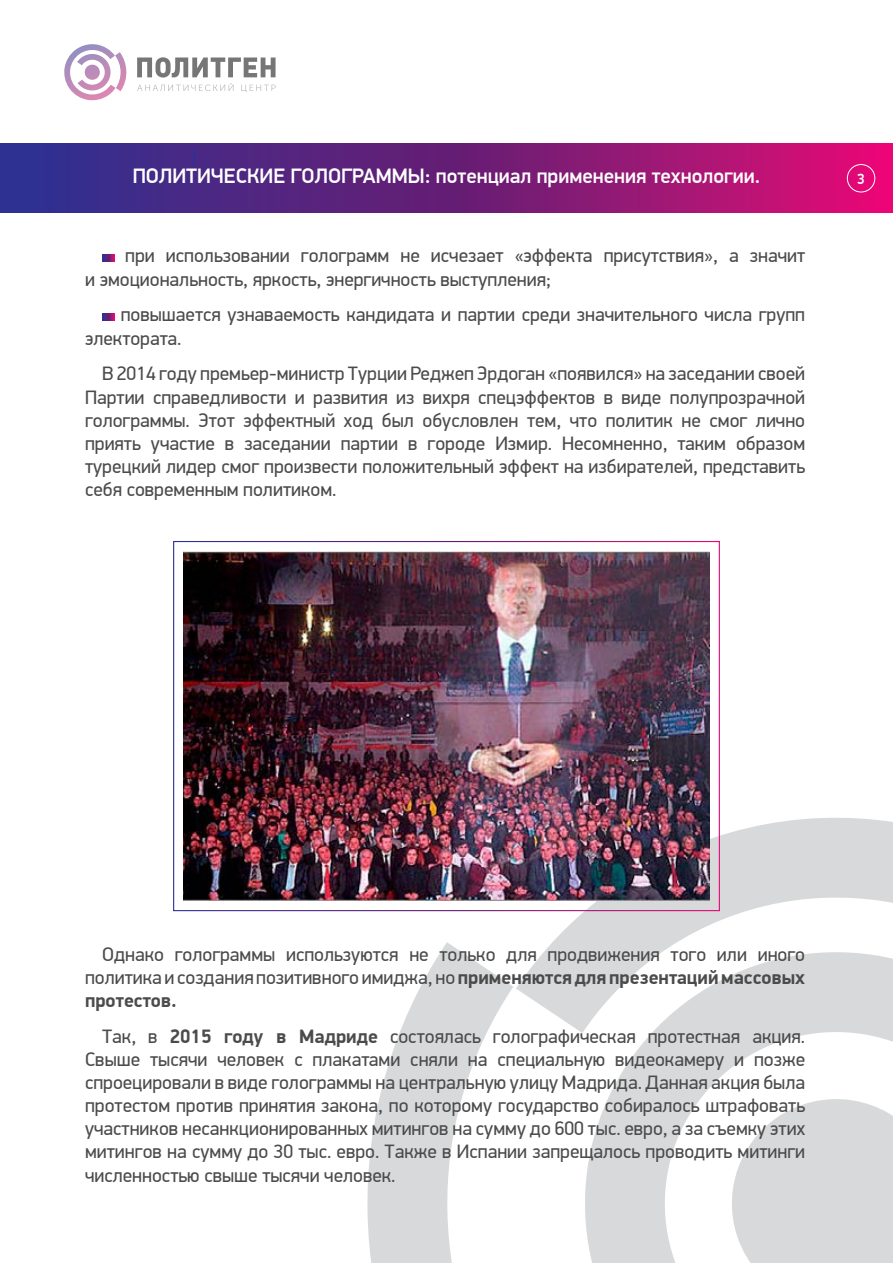
<style>
.page{position:relative;width:893px;height:1263px;background:#fff}
.page>*{position:absolute;margin:0;border:0;box-sizing:border-box;transform-origin:0 0}
.t1{font:500 21px "PF Din Display Pro";color:#fff}
.t2{font:19.5px/23.1px "PF Din Display Pro";color:#4b4b4b;text-align:justify}
.t3{font:500 15px "PF Din Display Pro";color:#fff}
.s1{font-weight:700}
</style>
<div class="page">
<svg style="left:0;top:144px;width:893px;height:69px;background:#761e7c"></svg>
<svg style="left:64px;top:44px;width:62px;height:57px"></svg>
<svg style="left:137px;top:57px;width:139px;height:35px"></svg>
<svg style="left:366px;top:817px;width:527px;height:446px;fill:#d7d9da"></svg>
<svg style="left:194px;top:149px;width:1px;height:15px"></svg>
<svg style="left:102px;top:254px;width:12px;height:8px"></svg>
<svg style="left:102px;top:313px;width:12px;height:8px"></svg>
<div style="left:847px;top:164px;width:28px;height:28px;border:1px solid #fff;border-radius:50%"></div>
<img style="left:184px;top:552px;width:525px;height:348px">
<p class="t1" style="left:133px;top:163px;width:629px">ПОЛИТИЧЕСКИЕ ГОЛОГРАММЫ: потенциал применения технологии.</p>
<p class="t2" style="left:85px;top:244px;width:722px;text-indent:40px">при использовании голограмм не исчезает «эффекта присутствия», а значит и эмоциональность, яркость, энергичность выступления;</p>
<p class="t2" style="left:85px;top:303px;width:722px;text-indent:36px">повышается узнаваемость кандидата и партии среди значительного числа групп электората.</p>
<p class="t2" style="left:85px;top:362px;width:722px;text-indent:17px">В 2014 году премьер-министр Турции Реджеп Эрдоган «появился» на заседании своей Партии справедливости и развития из вихря спецэффектов в виде полупрозрачной голограммы. Этот эффектный ход был обусловлен тем, что политик не смог лично приять участие в заседании партии в городе Измир. Несомненно, таким образом турецкий лидер смог произвести положительный эффект на избирателей, представить себя современным политиком.</p>
<p class="t3" style="left:857px;top:169px;width:9px">3</p>
<p class="t2" style="left:85px;top:943px;width:722px;text-indent:17px">Однако голограммы используются не только для продвижения того или иного политика и создания позитивного имиджа, но <span class="s1">применяются для презентаций массовых протестов.</span></p>
<p class="t2" style="left:85px;top:1025px;width:722px;text-indent:17px">Так, в <span class="s1">2015 году в Мадриде</span> состоялась голографическая протестная акция.<br>Свыше тысячи человек с плакатами сняли на специальную видеокамеру и позже спроецировали в виде голограммы на центральную улицу Мадрида. Данная акция была протестом против принятия закона, по которому государство собиралось штрафовать участников несанкционированных митингов на сумму до 600 тыс. евро, а за съемку этих митингов на сумму до 30 тыс. евро. Также в Испании запрещалось проводить митинги численностью свыше тысячи человек.</p>
</div>
